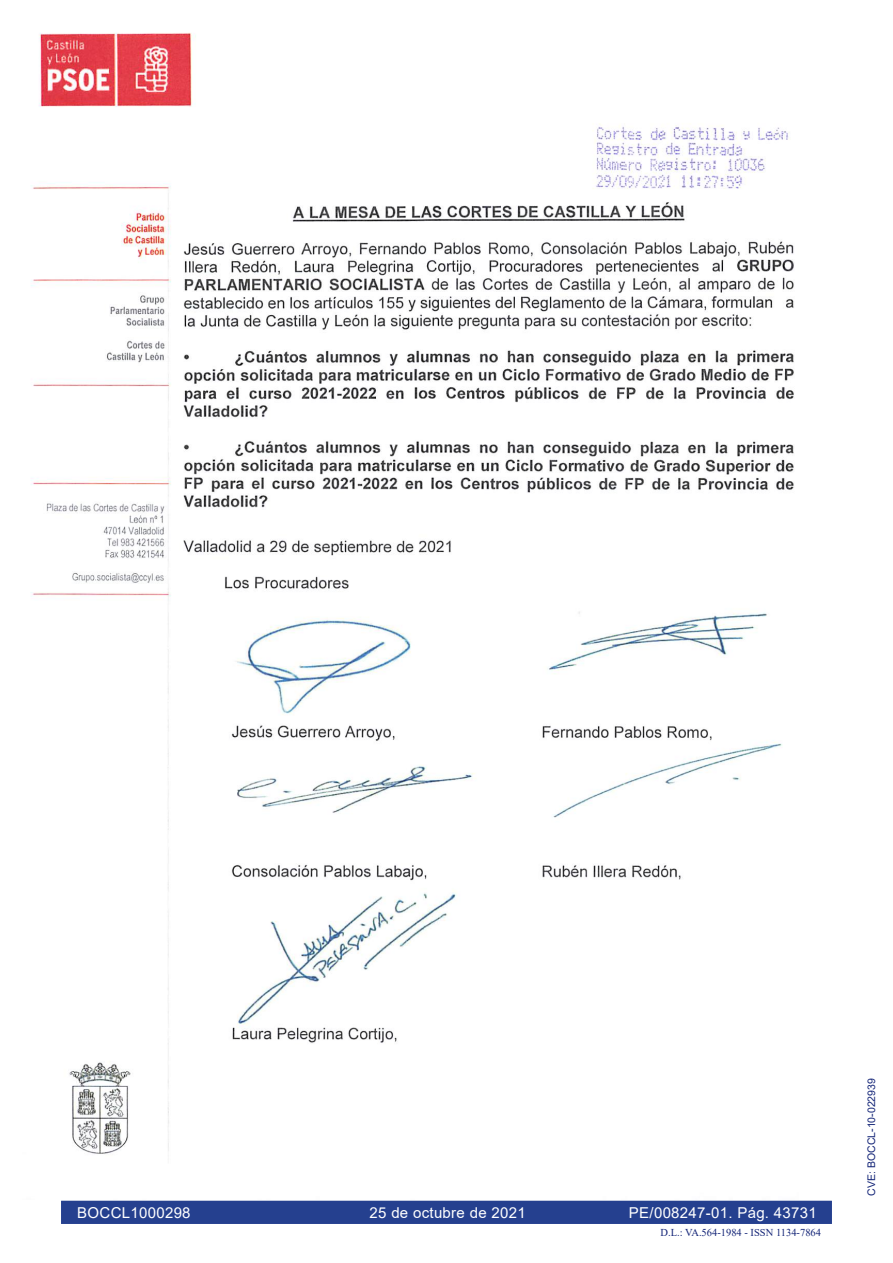
<style>
.page{position:relative;width:893px;height:1263px;background:#fff}
.page>*{position:absolute;margin:0;border:0;box-sizing:border-box;transform-origin:0 0}
.E_CVE{font:15px "Arial";letter-spacing:.02em;color:#fff}
.t1{font:10.5px "Times New Roman";color:#132477}
.t2{font:10.5px "Arial";color:#132477}
</style>
<div class="page">
<div style="left:60px;top:1200px;width:773px;height:25px;background:#25408f"></div>
<div style="left:60px;top:1199px;width:773px;height:26px;border:2px solid #fff"></div>
<img style="left:30px;top:33px;width:783px;height:1167px">
<p class="E_CVE" style="left:77px;top:1202px;width:115px">BOCCL1000298</p>
<p class="E_CVE" style="left:370px;top:1202px;width:158px">25 de octubre de 2021</p>
<p class="E_CVE" style="left:629px;top:1202px;width:189px">PE/008247-01. Pág. 43731</p>
<p class="t1" style="left:661px;top:1225px;width:162px">D.L.: VA.564-1984 - ISSN 1134-7864</p>
<p class="t2" style="left:864px;top:1195px;width:119px;rotate:-90deg">CVE: BOCCL-10-022939</p>
</div>
